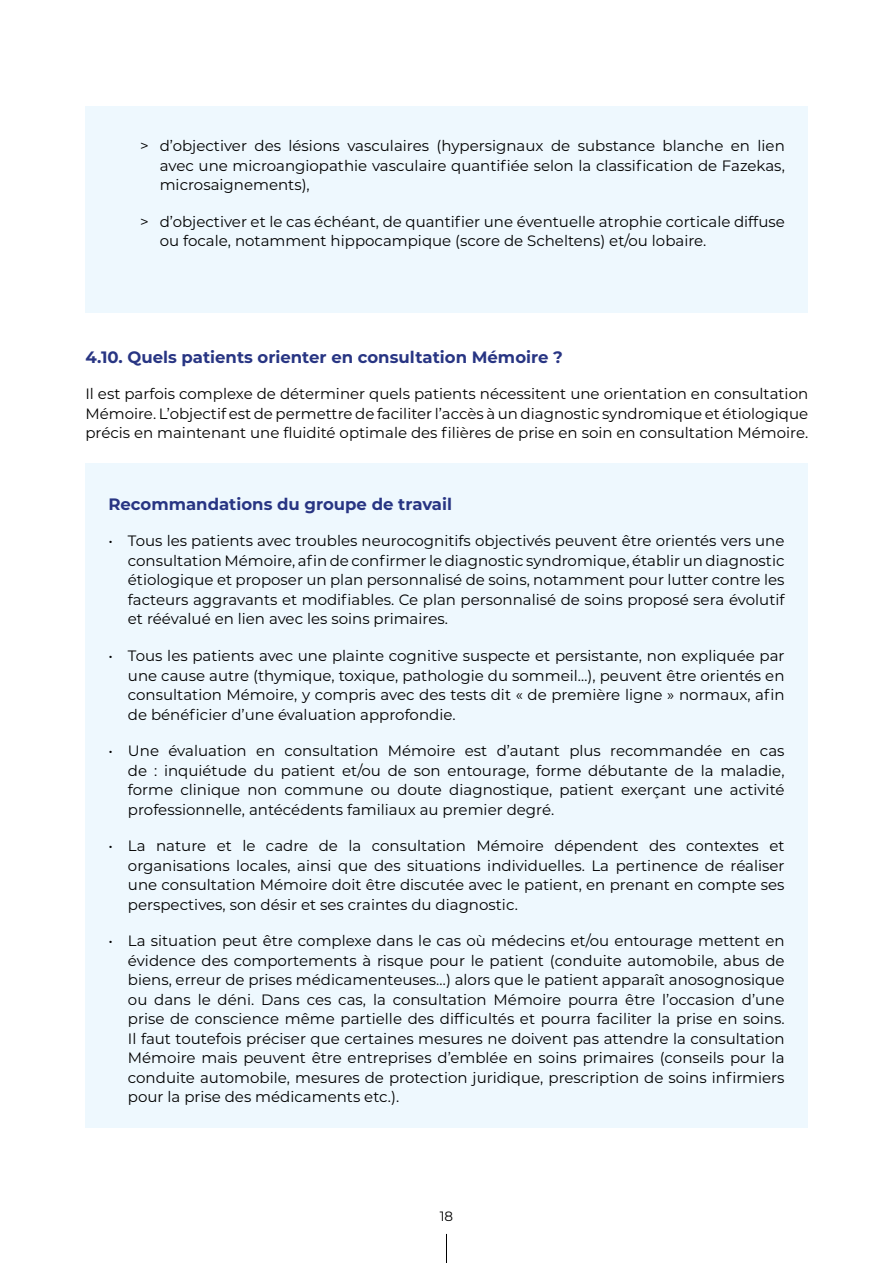
<style>
.page{position:relative;width:893px;height:1263px;background:#fff}
.page>*{position:absolute;margin:0;border:0;box-sizing:border-box;transform-origin:0 0}
.t1{font:700 16.5px "Montserrat";color:#283583}
.t2{font:15px/19.5px "Montserrat";color:#000;text-align:justify}
.t3{font:13.5px "Montserrat";color:#000}
</style>
<div class="page">
<svg style="left:446px;top:1234px;width:1px;height:29px"></svg>
<div style="left:85px;top:463px;width:723px;height:665px;background:#eef8fe"></div>
<div style="left:85px;top:106px;width:723px;height:207px;background:#eef8fe"></div>
<p class="t2" style="left:160px;top:136px;width:627px;text-indent:-20px">&gt; d’objectiver des lésions vasculaires (hypersignaux de substance blanche en lien avec une microangiopathie vasculaire quantifiée selon la classification de Fazekas, microsaignements),</p>
<p class="t2" style="left:160px;top:211px;width:627px;text-indent:-20px">&gt; d’objectiver et le cas échéant, de quantifier une éventuelle atrophie corticale diffuse ou focale, notamment hippocampique (score de Scheltens) et/ou lobaire.</p>
<p class="t1" style="left:85px;top:345px;width:479px">4.10. Quels patients orienter en consultation Mémoire ?</p>
<p class="t2" style="left:85px;top:383px;width:724px">Il est parfois complexe de déterminer quels patients nécessitent une orientation en consultation Mémoire. L’objectif est de permettre de faciliter l’accès à un diagnostic syndromique et étiologique précis en maintenant une fluidité optimale des filières de prise en soin en consultation Mémoire.</p>
<p class="t1" style="left:108px;top:492px;width:345px">Recommandations du groupe de travail</p>
<p class="t2" style="left:128px;top:531px;width:658px;text-indent:-20px">• Tous les patients avec troubles neurocognitifs objectivés peuvent être orientés vers une consultation Mémoire, afin de confirmer le diagnostic syndromique, établir un diagnostic étiologique et proposer un plan personnalisé de soins, notamment pour lutter contre les facteurs aggravants et modifiables. Ce plan personnalisé de soins proposé sera évolutif et réévalué en lien avec les soins primaires.</p>
<p class="t2" style="left:128px;top:645px;width:658px;text-indent:-20px">• Tous les patients avec une plainte cognitive suspecte et persistante, non expliquée par une cause autre (thymique, toxique, pathologie du sommeil…), peuvent être orientés en consultation Mémoire, y compris avec des tests dit « de première ligne » normaux, afin de bénéficier d’une évaluation approfondie.</p>
<p class="t2" style="left:128px;top:740px;width:658px;text-indent:-20px">• Une évaluation en consultation Mémoire est d’autant plus recommandée en cas de : inquiétude du patient et/ou de son entourage, forme débutante de la maladie, forme clinique non commune ou doute diagnostique, patient exerçant une activité professionnelle, antécédents familiaux au premier degré.</p>
<p class="t2" style="left:128px;top:835px;width:658px;text-indent:-19px">• La nature et le cadre de la consultation Mémoire dépendent des contextes et organisations locales, ainsi que des situations individuelles. La pertinence de réaliser une consultation Mémoire doit être discutée avec le patient, en prenant en compte ses perspectives, son désir et ses craintes du diagnostic.</p>
<p class="t2" style="left:128px;top:930px;width:658px;text-indent:-20px">• La situation peut être complexe dans le cas où médecins et/ou entourage mettent en évidence des comportements à risque pour le patient (conduite automobile, abus de biens, erreur de prises médicamenteuses…) alors que le patient apparaît anosognosique ou dans le déni. Dans ces cas, la consultation Mémoire pourra être l’occasion d’une prise de conscience même partielle des difficultés et pourra faciliter la prise en soins.<br>Il faut toutefois préciser que certaines mesures ne doivent pas attendre la consultation Mémoire mais peuvent être entreprises d’emblée en soins primaires (conseils pour la conduite automobile, mesures de protection juridique, prescription de soins infirmiers pour la prise des médicaments etc.).</p>
<p class="t3" style="left:440px;top:1207px;width:15px">18</p>
</div>
